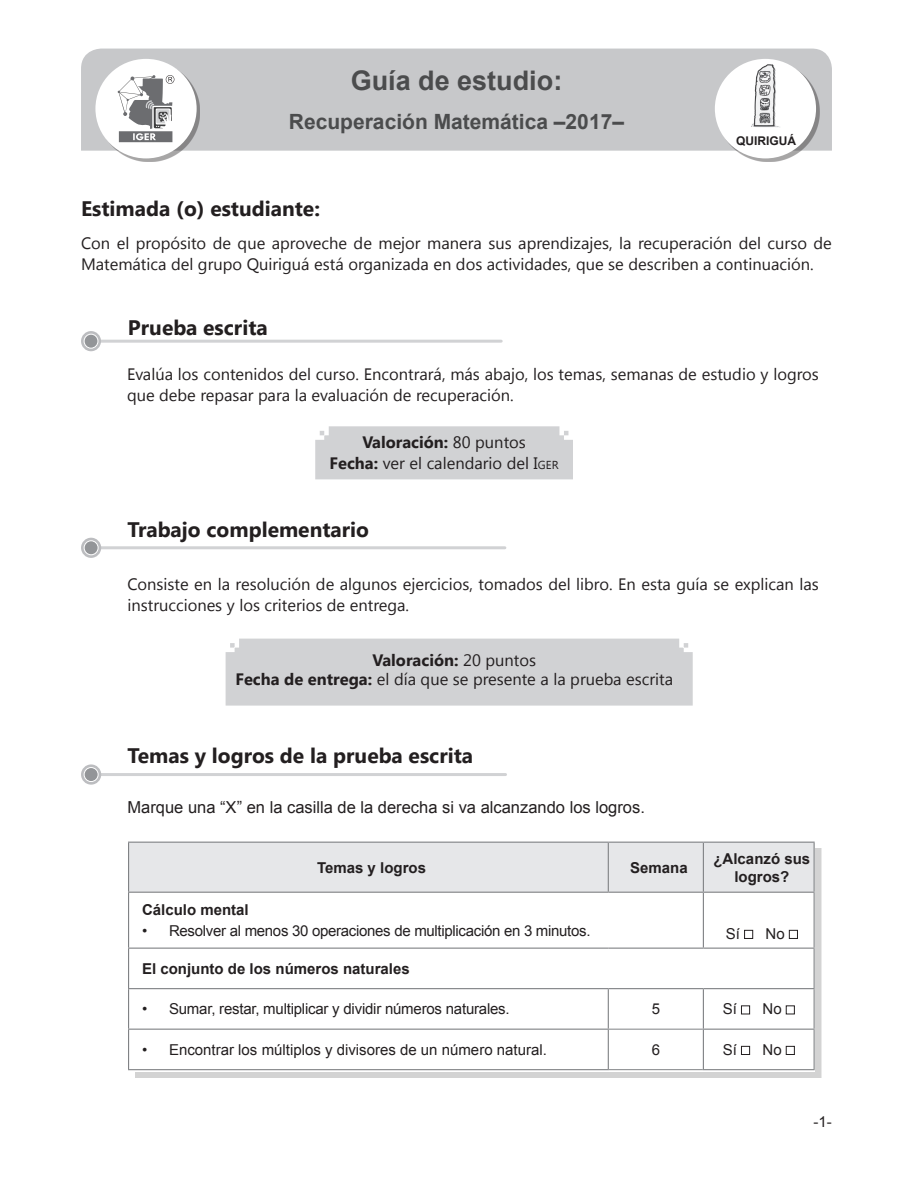
<style>
.page{position:relative;width:913px;height:1183px;background:#fff}
.page>*{position:absolute;margin:0;border:0;box-sizing:border-box;transform-origin:0 0}
.t1{font:700 27px "Arial";color:#4b4c4d}
.t2{font:700 21px "Segoe UI";color:#231f20}
.t3{font:700 21px "Arial";color:#4b4c4d}
.t4{font:16.5px/21px "Segoe UI";color:#231f20}
.t5{font:16.5px "Arial";color:#231f20}
.t6{font:15px "Arial";letter-spacing:-.015em;color:#231f20}
.t7{font:700 15px/18px "Arial";color:#231f20;text-align:center}
.t8{font:700 12px "Arial";color:#231f20}
.s1{font-weight:700}
.s2{font-style:inherit}
.s3{font-size:11.55px}
</style>
<div class="page">
<div style="left:81px;top:49px;width:751px;height:102px;background:#c7c8ca"></div>
<div style="left:718px;top:62px;width:101px;height:100px;background:#231f20;opacity:.4"></div>
<div style="left:715px;top:59px;width:101px;height:99px;background:#fff;border-radius:50%"></div>
<img style="left:751px;top:64px;width:29px;height:64px">
<div style="left:99px;top:62px;width:101px;height:100px;background:#231f20;opacity:.4"></div>
<div style="left:95px;top:59px;width:102px;height:99px;background:#fff;border-radius:50%"></div>
<svg style="left:118px;top:75px;width:56px;height:67px"></svg>
<div style="left:315px;top:426px;width:258px;height:53px;background:#d1d2d4"></div>
<hr style="left:99px;top:340px;width:402px;height:3px;background:#d1d2d4">
<svg style="left:81px;top:331px;width:20px;height:20px"></svg>
<div style="left:84px;top:334px;width:14px;height:14px;background:#939598;border-radius:50%"></div>
<div style="left:84px;top:334px;width:14px;height:14px;border:1px solid #fff;border-radius:50%"></div>
<div style="left:225px;top:638px;width:467px;height:67px;background:#d1d2d4"></div>
<hr style="left:99px;top:546px;width:406px;height:3px;background:#d1d2d4">
<svg style="left:81px;top:538px;width:20px;height:20px"></svg>
<div style="left:84px;top:541px;width:14px;height:14px;background:#939598;border-radius:50%"></div>
<div style="left:84px;top:540px;width:14px;height:15px;border:1px solid #fff;border-radius:50%"></div>
<hr style="left:99px;top:773px;width:406px;height:3px;background:#d1d2d4">
<svg style="left:81px;top:764px;width:20px;height:20px"></svg>
<div style="left:84px;top:767px;width:14px;height:14px;background:#939598;border-radius:50%"></div>
<div style="left:84px;top:767px;width:14px;height:15px;border:1px solid #fff;border-radius:50%"></div>
<div style="left:135px;top:848px;width:686px;height:230px;background:#231f20;opacity:.2"></div>
<div style="left:128px;top:841px;width:686px;height:230px;background:#fff"></div>
<div style="left:129px;top:842px;width:684px;height:49px;background:#e6e7e9"></div>
<hr style="left:609px;top:1028px;width:94px;height:1px;background:#808285">
<hr style="left:609px;top:1069px;width:94px;height:1px;background:#808285">
<hr style="left:128px;top:841px;width:480px;height:1px;background:#808285">
<hr style="left:128px;top:842px;width:1px;height:49px;background:#808285">
<hr style="left:608px;top:841px;width:95px;height:1px;background:#808285">
<hr style="left:607px;top:842px;width:2px;height:49px;background:#808285">
<hr style="left:703px;top:841px;width:111px;height:1px;background:#808285">
<hr style="left:703px;top:842px;width:1px;height:49px;background:#808285">
<hr style="left:813px;top:842px;width:1px;height:49px;background:#808285">
<hr style="left:128px;top:891px;width:480px;height:1px;background:#808285">
<hr style="left:608px;top:891px;width:95px;height:1px;background:#808285">
<hr style="left:703px;top:891px;width:111px;height:1px;background:#808285">
<hr style="left:703px;top:989px;width:1px;height:39px;background:#808285">
<hr style="left:813px;top:989px;width:1px;height:39px;background:#808285">
<hr style="left:703px;top:1028px;width:111px;height:1px;background:#808285">
<hr style="left:703px;top:1029px;width:1px;height:40px;background:#808285">
<hr style="left:813px;top:1029px;width:1px;height:40px;background:#808285">
<hr style="left:703px;top:1069px;width:111px;height:1px;background:#808285">
<hr style="left:128px;top:989px;width:1px;height:39px;background:#808285">
<hr style="left:607px;top:989px;width:2px;height:39px;background:#808285">
<hr style="left:128px;top:1028px;width:481px;height:1px;background:#808285">
<hr style="left:128px;top:1029px;width:1px;height:40px;background:#808285">
<hr style="left:607px;top:1029px;width:2px;height:40px;background:#808285">
<hr style="left:128px;top:1069px;width:481px;height:1px;background:#808285">
<hr style="left:128px;top:892px;width:1px;height:55px;background:#808285">
<hr style="left:703px;top:892px;width:1px;height:55px;background:#808285">
<hr style="left:813px;top:892px;width:1px;height:55px;background:#808285">
<hr style="left:128px;top:947px;width:480px;height:1px;background:#808285">
<hr style="left:128px;top:948px;width:1px;height:40px;background:#808285">
<hr style="left:608px;top:947px;width:95px;height:1px;background:#808285">
<hr style="left:703px;top:947px;width:111px;height:1px;background:#808285">
<hr style="left:813px;top:948px;width:1px;height:40px;background:#808285">
<hr style="left:128px;top:988px;width:480px;height:1px;background:#808285">
<hr style="left:608px;top:988px;width:95px;height:1px;background:#808285">
<hr style="left:703px;top:988px;width:111px;height:1px;background:#808285">
<div style="left:744px;top:930px;width:9px;height:9px;border:1px solid #231f20"></div>
<div style="left:789px;top:930px;width:9px;height:9px;border:1px solid #231f20"></div>
<div style="left:741px;top:1005px;width:9px;height:9px;border:1px solid #231f20"></div>
<div style="left:786px;top:1005px;width:8px;height:9px;border:1px solid #231f20"></div>
<div style="left:741px;top:1046px;width:9px;height:9px;border:1px solid #231f20"></div>
<div style="left:786px;top:1046px;width:8px;height:9px;border:1px solid #231f20"></div>
<h1 class="t1" style="left:351px;top:63px;width:213px">Guía de estudio:</h1>
<p class="t3" style="left:289px;top:107px;width:336px">Recuperación Matemática –2017–</p>
<p class="t8" style="left:736px;top:132px;width:61px">QUIRIGUÁ</p>
<p class="t2" style="left:81px;top:193px;width:240px">Estimada (o) estudiante:</p>
<p class="t4" style="left:81px;top:232px;width:752px">Con el propósito de que aproveche de mejor manera sus aprendizajes, la recuperación del curso de<br>Matemática del grupo Quiriguá está organizada en dos actividades, que se describen a continuación.</p>
<p class="t2" style="left:128px;top:312px;width:141px">Prueba escrita</p>
<p class="t4" style="left:127px;top:363px;width:693px">Evalúa los contenidos del curso. Encontrará, más abajo, los temas, semanas de estudio y logros que debe repasar para la evaluación de recuperación.</p>
<p class="t4" style="left:329px;top:430px;width:231px;text-align:center"><span class="s1">Valoración:</span> 80 puntos<br><span class="s1">Fecha:</span> ver el calendario del <span class="s2">I</span><span class="s3">ger</span></p>
<p class="t2" style="left:127px;top:515px;width:243px">Trabajo complementario</p>
<p class="t4" style="left:127px;top:573px;width:693px">Consiste en la resolución de algunos ejercicios, tomados del libro. En esta guía se explican las instrucciones y los criterios de entrega.</p>
<p class="t4" style="left:235px;top:650px;width:439px;line-height:18.9px;text-align:center"><span class="s1">Valoración:</span> 20 puntos<br><span class="s1">Fecha de entrega:</span> el día que se presente a la prueba escrita</p>
<p class="t2" style="left:127px;top:741px;width:347px">Temas y logros de la prueba escrita</p>
<p class="t5" style="left:127px;top:796px;width:519px">Marque una “X” en la casilla de la derecha si va alcanzando los logros.</p>
<p class="t7" style="left:317px;top:859px;width:110px">Temas y logros</p>
<p class="t7" style="left:630px;top:859px;width:59px">Semana</p>
<p class="t7" style="left:713px;top:850px;width:98px">¿Alcanzó sus logros?</p>
<p class="t7" style="left:142px;top:901px;width:108px">Cálculo mental</p>
<p class="t6" style="left:142px;top:921px;width:450px">• Resolver al menos 30 operaciones de multiplicación en 3 minutos.</p>
<p class="t6" style="left:726px;top:923px;width:16px">Sí</p>
<p class="t6" style="left:765px;top:923px;width:21px">No</p>
<p class="t7" style="left:142px;top:960px;width:269px">El conjunto de los números naturales</p>
<p class="t6" style="left:142px;top:999px;width:369px">• Sumar, restar, multiplicar y dividir números naturales.</p>
<p class="t6" style="left:651px;top:999px;width:10px">5</p>
<p class="t6" style="left:722px;top:999px;width:16px">Sí</p>
<p class="t6" style="left:762px;top:999px;width:21px">No</p>
<p class="t6" style="left:142px;top:1039px;width:406px">• Encontrar los múltiplos y divisores de un número natural.</p>
<p class="t6" style="left:651px;top:1039px;width:10px">6</p>
<p class="t6" style="left:722px;top:1039px;width:16px">Sí</p>
<p class="t6" style="left:762px;top:1039px;width:21px">No</p>
<p class="t6" style="left:813px;top:1112px;width:20px">-1-</p>
</div>
